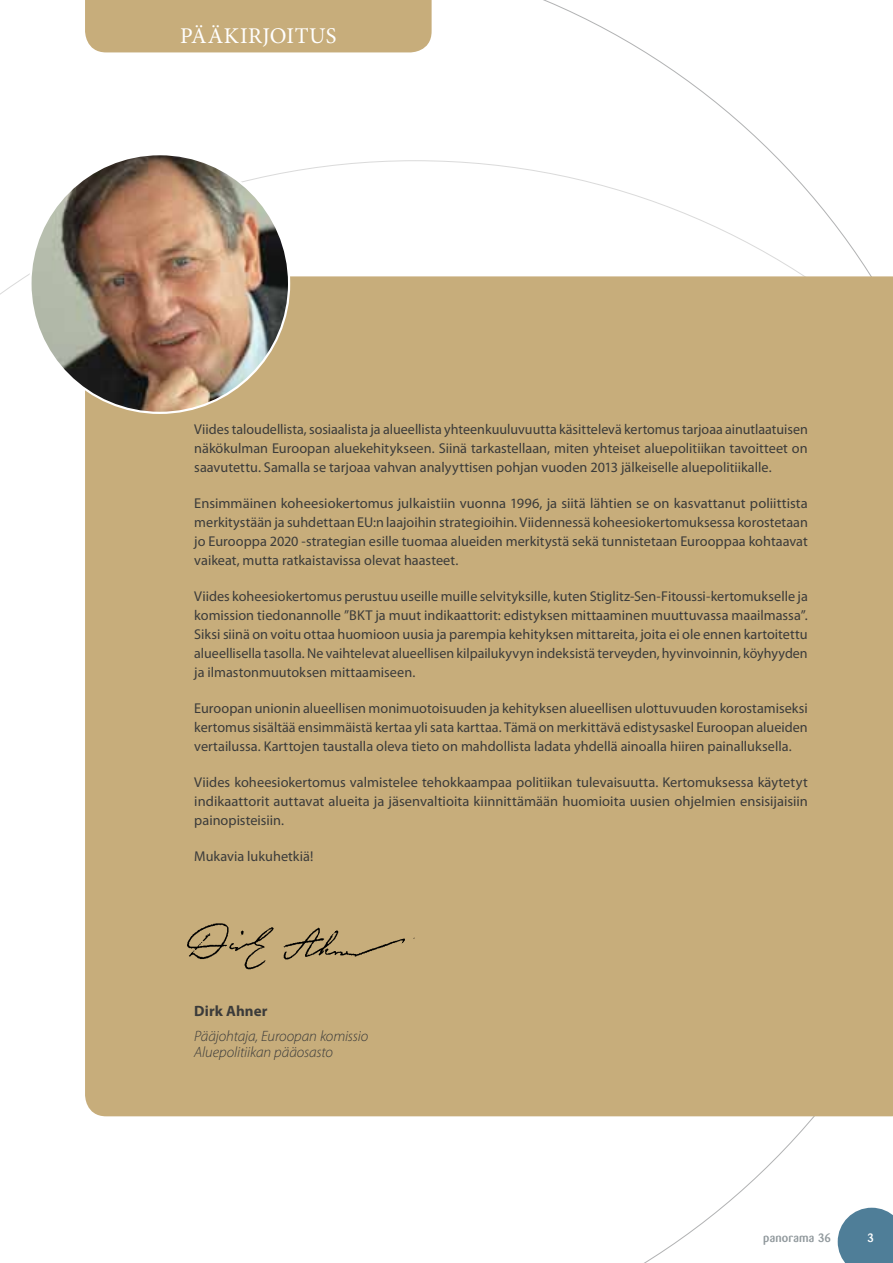
<style>
.page{position:relative;width:893px;height:1263px;background:#fff}
.page>*{position:absolute;margin:0;border:0;box-sizing:border-box;transform-origin:0 0}
.t1{font:22.5px "Minion Pro";letter-spacing:.025em;color:#fff}
.t2{font:italic 300 15px/16.5px "Myriad Pro";letter-spacing:-.005em;color:#3b3b3a}
.t3{font:700 15px "Myriad Pro";letter-spacing:.005em;color:#3b3b3a}
.t4{font:14.25px/19px "Myriad Pro";color:#3b3b3a;text-align:justify}
.t5{font:500 12px "Barmeno";letter-spacing:.02em;color:#90989c}
.t6{font:500 12px "Barmeno";color:#fff}
</style>
<div class="page">
<div style="left:85px;top:276px;width:808px;height:840px;background:#c7ad7b"></div>
<svg style="left:838px;top:1208px;width:55px;height:55px;background:#618ba3"></svg>
<div style="left:85px;top:0;width:347px;height:52px;background:#c7ad7b"></div>
<img style="left:169px;top:911px;width:263px;height:70px">
<img style="left:30px;top:154px;width:259px;height:259px;border-radius:129px">
<h1 class="t1" style="left:180px;top:20px;width:156px">PÄÄKIRJOITUS</h1>
<p class="t4" style="left:194px;top:420px;width:615px">Viides taloudellista, sosiaalista ja alueellista yhteenkuuluvuutta käsittelevä kertomus tarjoaa ainutlaatuisen näkökulman Euroopan aluekehitykseen. Siinä tarkastellaan, miten yhteiset aluepolitiikan tavoitteet on saavutettu. Samalla se tarjoaa vahvan analyyttisen pohjan vuoden 2013 jälkeiselle aluepolitiikalle.</p>
<p class="t4" style="left:194px;top:494px;width:615px">Ensimmäinen koheesiokertomus julkaistiin vuonna 1996, ja siitä lähtien se on kasvattanut poliittista merkitystään ja suhdettaan EU:n laajoihin strategioihin. Viidennessä koheesiokertomuksessa korostetaan jo Eurooppa 2020 -strategian esille tuomaa alueiden merkitystä sekä tunnistetaan Eurooppaa kohtaavat vaikeat, mutta ratkaistavissa olevat haasteet.</p>
<p class="t4" style="left:194px;top:587px;width:615px">Viides koheesiokertomus perustuu useille muille selvityksille, kuten Stiglitz-Sen-Fitoussi-kertomukselle ja komission tiedonannolle ”BKT ja muut indikaattorit: edistyksen mittaaminen muuttuvassa maailmassa”.<br>Siksi siinä on voitu ottaa huomioon uusia ja parempia kehityksen mittareita, joita ei ole ennen kartoitettu alueellisella tasolla. Ne vaihtelevat alueellisen kilpailukyvyn indeksistä terveyden, hyvinvoinnin, köyhyyden ja ilmastonmuutoksen mittaamiseen.</p>
<p class="t4" style="left:194px;top:699px;width:615px">Euroopan unionin alueellisen monimuotoisuuden ja kehityksen alueellisen ulottuvuuden korostamiseksi kertomus sisältää ensimmäistä kertaa yli sata karttaa. Tämä on merkittävä edistysaskel Euroopan alueiden vertailussa. Karttojen taustalla oleva tieto on mahdollista ladata yhdellä ainoalla hiiren painalluksella.</p>
<p class="t4" style="left:194px;top:773px;width:615px">Viides koheesiokertomus valmistelee tehokkaampaa politiikan tulevaisuutta. Kertomuksessa käytetyt indikaattorit auttavat alueita ja jäsenvaltioita kiinnittämään huomioita uusien ohjelmien ensisijaisiin painopisteisiin.</p>
<p class="t4" style="left:194px;top:847px;width:121px">Mukavia lukuhetkiä!</p>
<p class="t3" style="left:194px;top:1001px;width:75px">Dirk Ahner</p>
<p class="t2" style="left:194px;top:1028px;width:175px">Pääjohtaja, Euroopan komissio<br>Aluepolitiikan pääosasto</p>
<p class="t5" style="left:763px;top:1230px;width:69px">panorama 36</p>
<p class="t6" style="left:867px;top:1231px;width:8px">3</p>
</div>
